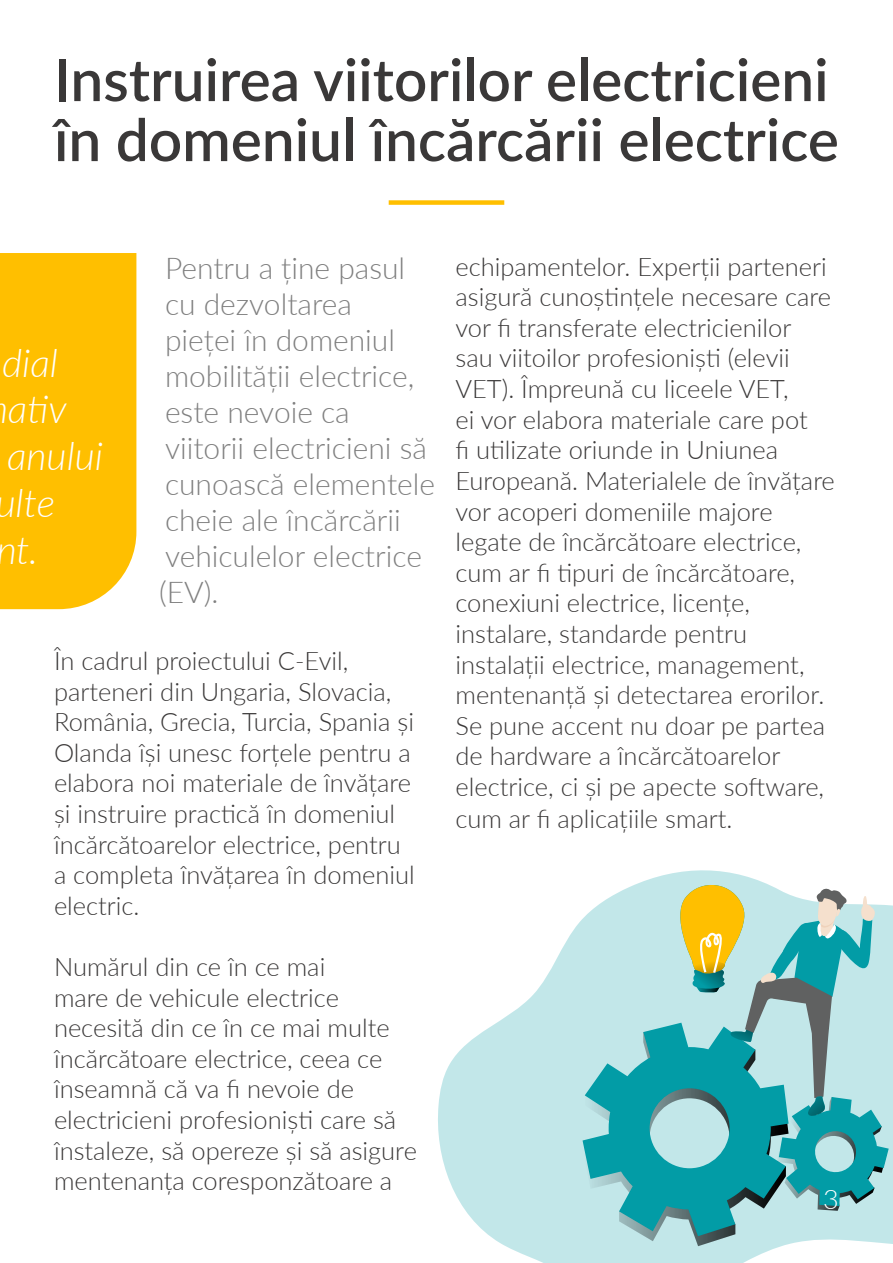
<style>
.page{position:relative;width:893px;height:1263px;background:#fff}
.page>*{position:absolute;margin:0;border:0;box-sizing:border-box;transform-origin:0 0}
.Main_Title{font:600 58.5px/60px "Lato";color:#3a3838}
.t1{font:italic 300 39px "Lato";color:#fff}
.Paragraph_Emphasis{font:300 30px/36px "Lato";color:#7f7f7f}
.Paragraph_Grey{font:300 27px "Lato";color:#fff}
.Paragraph_Grey-2{font:300 25.5px/30.8px "Lato";color:#3a3838}
</style>
<div class="page">
<div style="left:0;top:253px;width:136px;height:356px;background:#ffbf00"></div>
<svg style="left:438px;top:870px;width:455px;height:393px;fill:#c2e7e9"></svg>
<svg style="left:583px;top:878px;width:306px;height:368px;background:#86c6c3"></svg>
<div style="left:389px;top:200px;width:115px;height:5px;background:#ffbf00"></div>
<p class="Main_Title" style="left:54px;top:47px;width:786px">Instruirea viitorilor electricieni în domeniul încărcării electrice</p>
<p class="Paragraph_Emphasis" style="left:159px;top:249px;width:278px">Pentru a ține pasul cu dezvoltarea<br>pieței în domeniul mobilității electrice, este nevoie ca<br>viitorii electricieni să cunoască elementele cheie ale încărcării vehiculelor electrice (EV).</p>
<p class="Paragraph_Grey-2" style="left:54px;top:644px;width:362px">În cadrul proiectului C-Evil, parteneri din Ungaria, Slovacia,<br>România, Grecia, Turcia, Spania și<br>Olanda își unesc forțele pentru a elabora noi materiale de învățare și instruire practică în domeniul încărcătoarelor electrice, pentru a completa învățarea în domeniul electric.</p>
<h2 class="t1" style="left:2px;top:335px;width:57px">dial</h2>
<h2 class="t1" style="left:8px;top:382px;width:60px">ativ</h2>
<h2 class="t1" style="left:7px;top:429px;width:98px">anului</h2>
<h2 class="t1" style="left:-4px;top:476px;width:61px">ulte</h2>
<h2 class="t1" style="left:-4px;top:523px;width:44px">nt.</h2>
<p class="Paragraph_Grey-2" style="left:54px;top:950px;width:364px">Numărul din ce în ce mai<br>mare de vehicule electrice necesită din ce în ce mai multe încărcătoare electrice, ceea ce înseamnă că va fi nevoie de electricieni profesioniști care să înstaleze, să opereze și să asigure mentenanța coresponzătoare a</p>
<p class="Paragraph_Grey-2" style="left:455px;top:250px;width:381px">echipamentelor. Experții parteneri asigură cunoștințele necesare care vor fi transferate electricienilor sau viitoilor profesioniști (elevii VET). Împreună cu liceele VET,<br>ei vor elabora materiale care pot<br>fi utilizate oriunde in Uniunea Europeană. Materialele de învățare vor acoperi domeniile majore legate de încărcătoare electrice, cum ar fi tipuri de încărcătoare, conexiuni electrice, licențe, instalare, standarde pentru instalații electrice, management, mentenanță și detectarea erorilor.<br>Se pune accent nu doar pe partea de hardware a încărcătoarelor electrice, ci și pe apecte software, cum ar fi aplicațiile smart.</p>
<p class="Paragraph_Grey" style="left:823px;top:1180px;width:17px">3</p>
</div>
